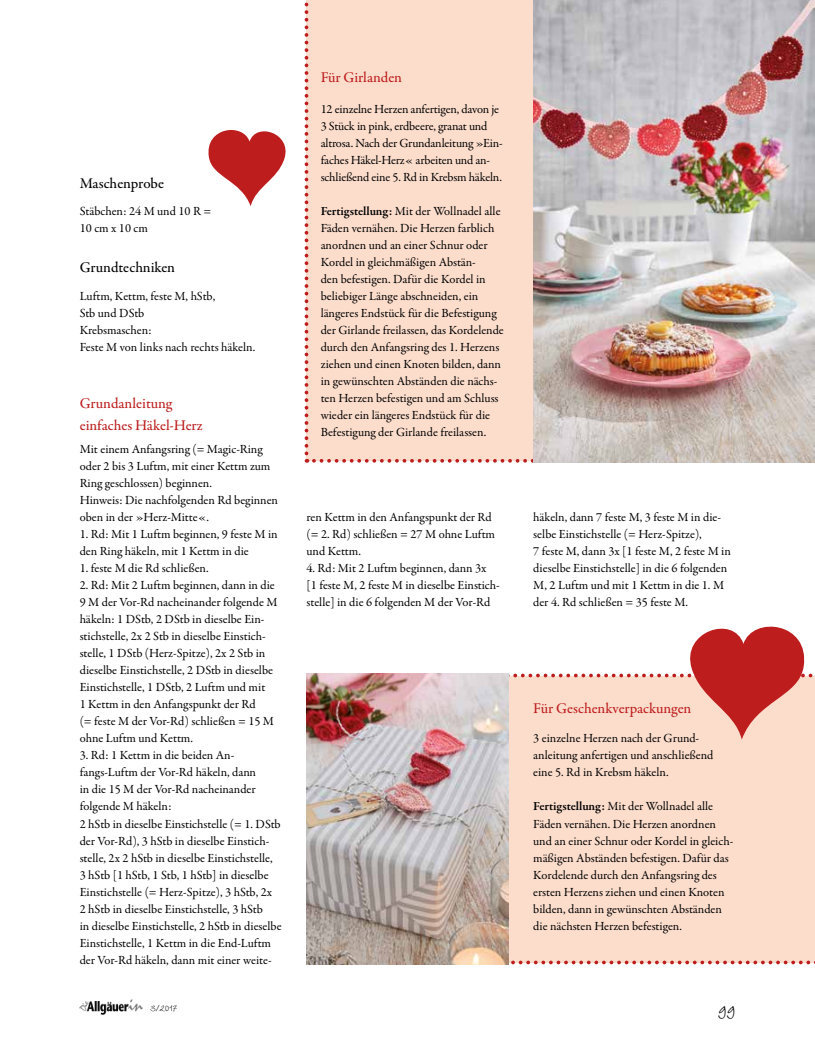
<style>
.page{position:relative;width:815px;height:1053px;background:#fff}
.page>*{position:absolute;margin:0;border:0;box-sizing:border-box;transform-origin:0 0}
.t1{font:25px "Wiesbaden Swing";color:#000}
.t2{font:500 15px/22.5px "Garamond Premr Pro";color:#bd1d1d}
.t3{font:500 15px "Garamond Premr Pro";color:#000}
.t4{font:12.5px/17px "Garamond Premr Pro";letter-spacing:-.005em;color:#000}
.t5{font:12.5px "Wiesbaden Swing";color:#000}
.s1{font-weight:600}
</style>
<div class="page">
<img style="left:80px;top:999px;width:62px;height:14px">
<div style="left:306px;top:0;width:238px;height:461px;background:#fcddcc"></div>
<svg style="left:314px;top:459px;width:219px;height:3px"></svg>
<svg style="left:305px;top:2px;width:3px;height:460px"></svg>
<svg style="left:208px;top:130px;width:78px;height:76px"></svg>
<img style="left:533px;top:0;width:282px;height:462px">
<img style="left:306px;top:673px;width:190px;height:291px">
<svg style="left:496px;top:626px;width:319px;height:338px;background:#f5cfc2"></svg>
<p class="t3" style="left:80px;top:174px;width:86px">Maschenprobe</p>
<p class="t4" style="left:80px;top:203px;width:133px">Stäbchen: 24 M und 10 R =<br>10 cm x 10 cm</p>
<p class="t3" style="left:80px;top:258px;width:97px">Grundtechniken</p>
<p class="t4" style="left:80px;top:288px;width:177px">Luftm, Kettm, feste M, hStb,<br>Stb und DStb<br>Krebsmaschen:<br>Feste M von links nach rechts häkeln.</p>
<p class="t2" style="left:80px;top:392px;width:124px">Grundanleitung einfaches Häkel-Herz</p>
<p class="t4" style="left:80px;top:441px;width:200px">Mit einem Anfangsring (= Magic-Ring oder 2 bis 3 Luftm, mit einer Kettm zum Ring geschlossen) beginnen.<br>Hinweis: Die nachfolgenden Rd beginnen oben in der »Herz-Mitte«.</p>
<p class="t4" style="left:80px;top:526px;width:199px">1. Rd: Mit 1 Luftm beginnen, 9 feste M in den Ring häkeln, mit 1 Kettm in die</p>
<p class="t4" style="left:80px;top:560px;width:131px">1. feste M die Rd schließen.</p>
<p class="t4" style="left:80px;top:577px;width:199px">2. Rd: Mit 2 Luftm beginnen, dann in die 9 M der Vor-Rd nacheinander folgende M häkeln: 1 DStb, 2 DStb in dieselbe Ein&shy;stichstelle, 2x 2 Stb in dieselbe Einstich&shy;stelle, 1 DStb (Herz-Spitze), 2x 2 Stb in dieselbe Einstichstelle, 2 DStb in dieselbe Einstichstelle, 1 DStb, 2 Luftm und mit<br>1 Kettm in den Anfangspunkt der Rd<br>(= feste M der Vor-Rd) schließen = 15 M ohne Luftm und Kettm.</p>
<p class="t4" style="left:80px;top:747px;width:203px">3. Rd: 1 Kettm in die beiden An&shy;fangs-Luftm der Vor-Rd häkeln, dann<br>in die 15 M der Vor-Rd nacheinander folgende M häkeln:<br>2 hStb in dieselbe Einstichstelle (= 1. DStb der Vor-Rd), 3 hStb in dieselbe Einstich&shy;stelle, 2x 2 hStb in dieselbe Einstichstelle, 3 hStb [1 hStb, 1 Stb, 1 hStb] in dieselbe Einstichstelle (= Herz-Spitze), 3 hStb, 2x<br>2 hStb in dieselbe Einstichstelle, 3 hStb<br>in dieselbe Einstichstelle, 2 hStb in dieselbe Einstichstelle, 1 Kettm in die End-Luftm der Vor-Rd häkeln, dann mit einer weite-</p>
<p class="t5" style="left:150px;top:1001px;width:28px">3/2017</p>
<p class="t2" style="left:321px;top:66px;width:83px">Für Girlanden</p>
<p class="t4" style="left:321px;top:101px;width:184px">12 einzelne Herzen anfertigen, davon je 3 Stück in pink, erdbeere, granat und altrosa. Nach der Grundanleitung »Ein&shy;faches Häkel-Herz« arbeiten und an&shy;schließend eine 5. Rd in Krebsm häkeln.</p>
<p class="t4" style="left:321px;top:203px;width:185px"><span class="s1">Fertigstellung:</span> Mit der Wollnadel alle Fäden vernähen. Die Herzen farblich anordnen und an einer Schnur oder Kordel in gleichmäßigen Abstän-<br>den befestigen. Dafür die Kordel in beliebiger Länge abschneiden, ein längeres Endstück für die Befestigung der Girlande freilassen, das Kordelende durch den Anfangsring des 1. Herzens ziehen und einen Knoten bilden, dann in gewünschten Abständen die nächs&shy;ten Herzen befestigen und am Schluss wieder ein längeres Endstück für die Befestigung der Girlande freilassen.</p>
<p class="t4" style="left:306px;top:509px;width:190px">ren Kettm in den Anfangspunkt der Rd (= 2. Rd) schließen = 27 M ohne Luftm und Kettm.</p>
<p class="t4" style="left:306px;top:560px;width:195px">4. Rd: Mit 2 Luftm beginnen, dann 3x [1 feste M, 2 feste M in dieselbe Einstich&shy;stelle] in die 6 folgenden M der Vor-Rd</p>
<p class="t4" style="left:533px;top:509px;width:199px">häkeln, dann 7 feste M, 3 feste M in die&shy;selbe Einstichstelle (= Herz-Spitze),<br>7 feste M, dann 3x [1 feste M, 2 feste M in dieselbe Einstichstelle] in die 6 folgenden M, 2 Luftm und mit 1 Kettm in die 1. M der 4. Rd schließen = 35 feste M.</p>
<p class="t2" style="left:533px;top:697px;width:160px">Für Geschenkverpackungen</p>
<p class="t4" style="left:533px;top:730px;width:182px">3 einzelne Herzen nach der Grund&shy;anleitung anfertigen und anschließend eine 5. Rd in Krebsm häkeln.</p>
<p class="t4" style="left:533px;top:798px;width:202px"><span class="s1">Fertigstellung:</span> Mit der Wollnadel alle Fäden vernähen. Die Herzen anordnen und an einer Schnur oder Kordel in gleich&shy;mäßigen Abständen befestigen. Dafür das Kordelende durch den Anfangsring des ersten Herzens ziehen und einen Knoten bilden, dann in gewünschten Abständen die nächsten Herzen befestigen.</p>
<h1 class="t1" style="left:718px;top:997px;width:19px">99</h1>
</div>
